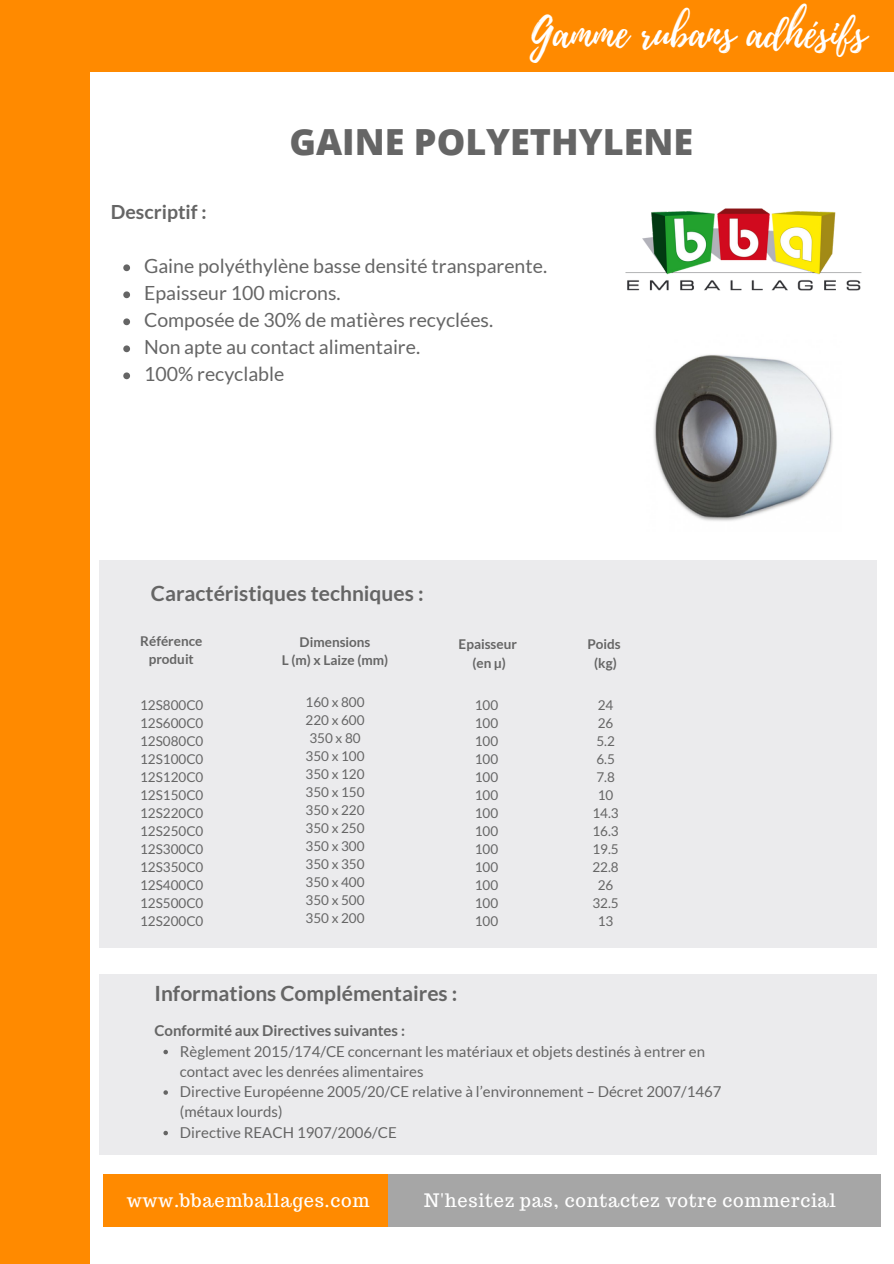
<style>
.page{position:relative;width:894px;height:1264px;background:#fff}
.page>*{position:absolute;margin:0;border:0;box-sizing:border-box;transform-origin:0 0}
.t1{font:41.55px "Playlist Script";color:#fff}
.t2{font:800 36px "Open Sans";color:#656565}
.t3{font:700 21px "Lato";color:#656565}
.t4{font:19.5px "Lato";color:#656565}
.t5{font:700 19.5px "Lato";color:#656565}
.t6{font:18.15px "Trocchi";letter-spacing:.04em;color:#fff}
.t7{font:15px/20.2px "Lato";color:#656565}
.t8{font:700 15px "Lato";color:#656565}
.t9{font:13.5px "Lato";color:#656565}
.t10{font:700 13.5px/18.8px "Lato";color:#656565;text-align:center}
</style>
<div class="page">
<div style="left:0;top:0;width:89px;height:1263px;background:#ff8a00"></div>
<div style="left:99px;top:973px;width:777px;height:181px;background:#ebebed"></div>
<div style="left:387px;top:1174px;width:493px;height:52px;background:#a6a6a6"></div>
<div style="left:103px;top:1174px;width:284px;height:52px;background:#ff8a00"></div>
<div style="left:0;top:0;width:893px;height:71px;background:#ff8a00"></div>
<img style="left:625px;top:208px;width:237px;height:83px">
<div style="left:99px;top:560px;width:777px;height:388px;background:#ebebed"></div>
<img style="left:653px;top:354px;width:180px;height:167px">
<svg style="left:123px;top:264px;width:7px;height:7px"></svg>
<svg style="left:123px;top:291px;width:7px;height:7px"></svg>
<svg style="left:123px;top:318px;width:7px;height:7px"></svg>
<svg style="left:123px;top:345px;width:7px;height:7px"></svg>
<svg style="left:123px;top:372px;width:7px;height:7px"></svg>
<svg style="left:163px;top:1049px;width:5px;height:5px"></svg>
<svg style="left:163px;top:1090px;width:5px;height:4px"></svg>
<svg style="left:163px;top:1130px;width:5px;height:5px"></svg>
<h3 class="t1" style="left:529px;top:3px;width:338px">Gamme rubans adhésifs</h3>
<p class="t2" style="left:289px;top:116px;width:405px">GAINE POLYETHYLENE</p>
<h2 class="t5" style="left:111px;top:200px;width:97px">Descriptif :</h2>
<h3 class="t4" style="left:144px;top:254px;width:404px">Gaine polyéthylène basse densité transparente.</h3>
<p class="t4" style="left:144px;top:281px;width:198px">Epaisseur 100 microns.</p>
<p class="t4" style="left:144px;top:308px;width:350px">Composée de 30% de matières recyclées.</p>
<p class="t4" style="left:144px;top:335px;width:277px">Non apte au contact alimentaire.</p>
<p class="t4" style="left:144px;top:362px;width:142px">100% recyclable</p>
<p class="t3" style="left:151px;top:580px;width:274px">Caractéristiques techniques :</p>
<p class="t10" style="left:140px;top:631px;width:64px">Référence</p>
<p class="t10" style="left:149px;top:649px;width:47px">produit</p>
<p class="t10" style="left:299px;top:632px;width:72px">Dimensions</p>
<p class="t10" style="left:282px;top:650px;width:108px">L (m) x Laize (mm)</p>
<p class="t9" style="left:140px;top:696px;width:65px">12S800C0</p>
<p class="t9" style="left:140px;top:714px;width:65px">12S600C0</p>
<p class="t9" style="left:140px;top:732px;width:65px">12S080C0</p>
<p class="t9" style="left:140px;top:750px;width:65px">12S100C0</p>
<p class="t9" style="left:140px;top:768px;width:65px">12S120C0</p>
<p class="t9" style="left:140px;top:786px;width:65px">12S150C0</p>
<p class="t9" style="left:140px;top:804px;width:65px">12S220C0</p>
<p class="t9" style="left:140px;top:822px;width:65px">12S250C0</p>
<p class="t9" style="left:140px;top:840px;width:65px">12S300C0</p>
<p class="t9" style="left:140px;top:858px;width:65px">12S350C0</p>
<p class="t9" style="left:140px;top:876px;width:65px">12S400C0</p>
<p class="t9" style="left:140px;top:894px;width:65px">12S500C0</p>
<p class="t9" style="left:140px;top:912px;width:65px">12S200C0</p>
<p class="t9" style="left:305px;top:693px;width:60px">160 x 800</p>
<p class="t9" style="left:305px;top:711px;width:60px">220 x 600</p>
<p class="t9" style="left:309px;top:729px;width:53px">350 x 80</p>
<p class="t9" style="left:305px;top:747px;width:60px">350 x 100</p>
<p class="t9" style="left:305px;top:765px;width:60px">350 x 120</p>
<p class="t9" style="left:305px;top:783px;width:60px">350 x 150</p>
<p class="t9" style="left:305px;top:801px;width:60px">350 x 220</p>
<h6 class="t9" style="left:305px;top:819px;width:60px">350 x 250</h6>
<p class="t9" style="left:305px;top:837px;width:60px">350 x 300</p>
<p class="t9" style="left:305px;top:855px;width:60px">350 x 350</p>
<p class="t9" style="left:305px;top:873px;width:60px">350 x 400</p>
<p class="t9" style="left:305px;top:891px;width:60px">350 x 500</p>
<p class="t9" style="left:305px;top:909px;width:60px">350 x 200</p>
<p class="t10" style="left:458px;top:634px;width:60px">Epaisseur (en µ)</p>
<p class="t9" style="left:474px;top:696px;width:25px">100</p>
<p class="t9" style="left:474px;top:714px;width:25px">100</p>
<p class="t9" style="left:474px;top:732px;width:25px">100</p>
<p class="t9" style="left:474px;top:750px;width:25px">100</p>
<p class="t9" style="left:474px;top:768px;width:25px">100</p>
<p class="t9" style="left:474px;top:786px;width:25px">100</p>
<p class="t9" style="left:474px;top:804px;width:25px">100</p>
<p class="t9" style="left:474px;top:822px;width:25px">100</p>
<h6 class="t9" style="left:474px;top:840px;width:25px">100</h6>
<p class="t9" style="left:474px;top:858px;width:25px">100</p>
<p class="t9" style="left:474px;top:876px;width:25px">100</p>
<p class="t9" style="left:474px;top:894px;width:25px">100</p>
<p class="t9" style="left:474px;top:912px;width:25px">100</p>
<p class="t10" style="left:587px;top:634px;width:35px">Poids (kg)</p>
<p class="t9" style="left:597px;top:696px;width:17px">24</p>
<p class="t9" style="left:597px;top:714px;width:17px">26</p>
<p class="t9" style="left:596px;top:732px;width:20px">5.2</p>
<p class="t9" style="left:596px;top:750px;width:20px">6.5</p>
<p class="t9" style="left:596px;top:768px;width:20px">7.8</p>
<p class="t9" style="left:597px;top:786px;width:17px">10</p>
<p class="t9" style="left:592px;top:804px;width:28px">14.3</p>
<p class="t9" style="left:592px;top:822px;width:28px">16.3</p>
<h3 class="t9" style="left:592px;top:840px;width:28px">19.5</h3>
<h6 class="t9" style="left:592px;top:858px;width:28px">22.8</h6>
<p class="t9" style="left:597px;top:876px;width:17px">26</p>
<p class="t9" style="left:592px;top:894px;width:28px">32.5</p>
<p class="t9" style="left:597px;top:912px;width:17px">13</p>
<h3 class="t3" style="left:154px;top:980px;width:304px">Informations Complémentaires :</h3>
<p class="t8" style="left:154px;top:1021px;width:252px">Conformité aux Directives suivantes :</p>
<p class="t7" style="left:180px;top:1040px;width:526px">Règlement 2015/174/CE concernant les matériaux et objets destinés à entrer en contact avec les denrées alimentaires</p>
<p class="t7" style="left:180px;top:1081px;width:543px">Directive Européenne 2005/20/CE relative à l’environnement – Décret 2007/1467 (métaux lourds)</p>
<p class="t7" style="left:180px;top:1121px;width:218px">Directive REACH 1907/2006/CE</p>
<p class="t6" style="left:127px;top:1188px;width:244px">www.bbaemballages.com</p>
<p class="t6" style="left:424px;top:1188px;width:413px">N'hesitez pas, contactez votre commercial</p>
</div>
